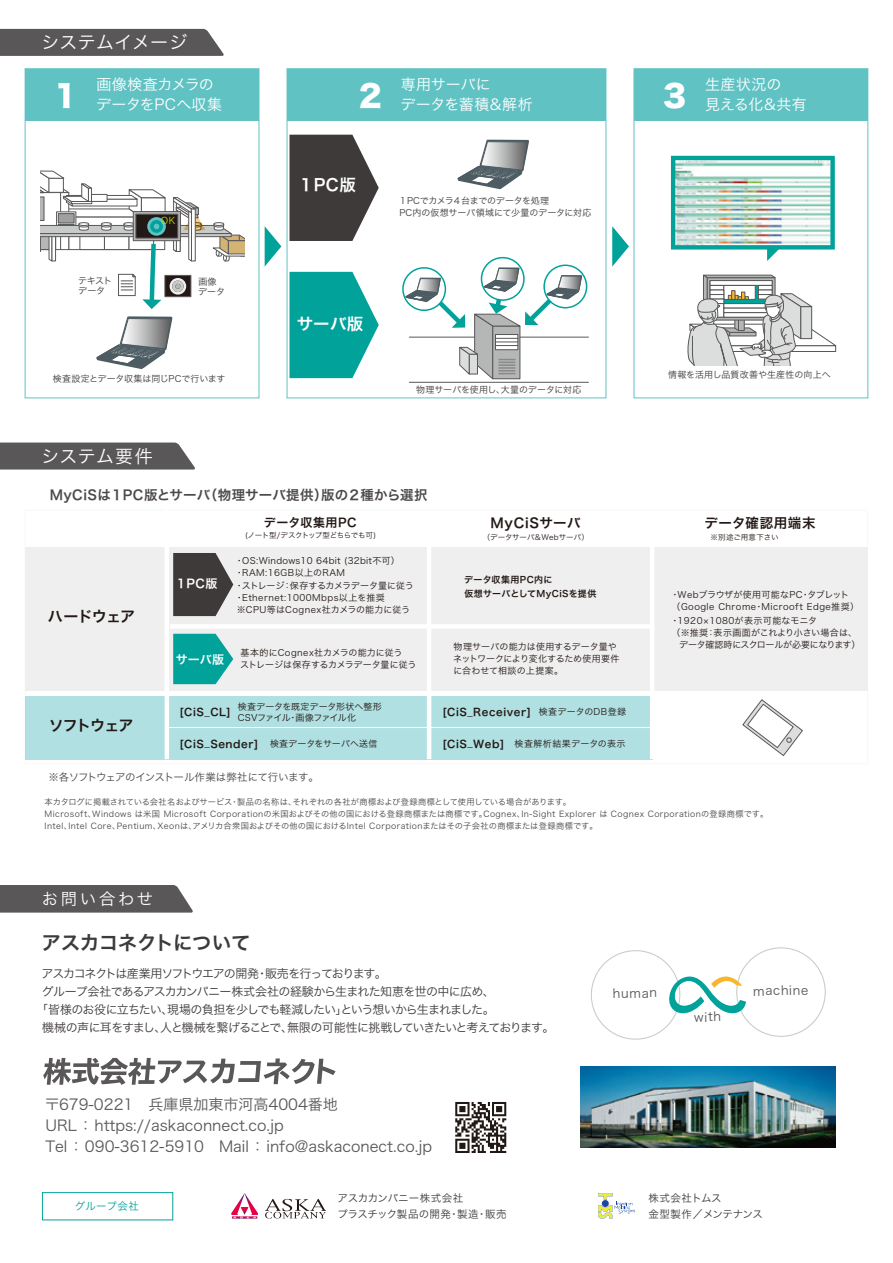
<style>
.page{position:relative;width:893px;height:1263px;background:#fff}
.page>*{position:absolute;margin:0;border:0;box-sizing:border-box;transform-origin:0 0}
.t1{font:19.5px "Hira Kaku Pro W6";letter-spacing:-.015em;color:#3e3a39}
.t2{font:18px "Hira Kaku Pro W3";letter-spacing:.015em;color:#fff}
.t3{font:16.5px "Hira Kaku Pro W6";letter-spacing:.02em;color:#fff}
.t4{font:16.35px "Hira Kaku Pro W3";letter-spacing:.17em;color:#fff}
.t5{font:15px/21px "Hira Kaku Pro W3";color:#595757}
.t6{font:15px/19.5px "Hira Kaku Pro W3";color:#fff}
.t7{font:15px "Hira Kaku Pro W6";letter-spacing:-.06em;color:#221815}
.t8{font:13.5px "Hira Kaku Pro W6";letter-spacing:.015em;color:#4c4948}
.t9{font:13.5px "Hira Kaku Pro W6";letter-spacing:.045em;color:#221815}
.t10{font:12.45px "Hira Kaku Pro W3";color:#595757}
.t11{font:12px "Hira Kaku Pro W3";letter-spacing:-.075em;color:#3e3a39}
.t12{font:12px "Hira Kaku Pro W3";letter-spacing:-.055em;color:#3e3a39}
.t13{font:12px "Hira Kaku Pro W3";letter-spacing:-.1em;color:#3e3a39}
.t14{font:12px "Hira Kaku Pro W6";letter-spacing:.045em;color:#221815}
.t15{font:12px "Hira Kaku Pro W6";letter-spacing:.02em;color:#fff}
.t16{font:10.5px/16.5px "Hira Kaku Pro W3";letter-spacing:-.025em;color:#3e3a39}
.t17{font:10.5px "Hira Kaku Pro W6";letter-spacing:.05em;color:#221815}
.t18{font:10.5px "Hira Kaku Pro W3";letter-spacing:-.05em;color:#4c4948}
.t19{font:10.5px "Hira Kaku Pro W3";letter-spacing:.025em;color:#00a29a}
.t20{font:9.3px "Hira Kaku Pro W3";color:#c4d700}
.t21{font:9px/12.1px "Hira Kaku Pro W3";letter-spacing:.02em;color:#221815}
.t22{font:9px/10.5px "Hira Kaku Pro W3";letter-spacing:-.005em;color:#3e3a39}
.t23{font:9px/10.5px "Hira Kaku Pro W3";color:#221815}
.t24{font:9px/12.1px "Hira Kaku Pro W3";letter-spacing:.05em;color:#221815}
.t25{font:9px/12.1px "Hira Kaku Pro W3";letter-spacing:-.005em;color:#221815}
.t26{font:9px/13.5px "Hira Kaku Pro W6";letter-spacing:.035em;color:#221815}
.t27{font:9px "Hira Kaku Pro W3";letter-spacing:-.035em;color:#221815}
.t28{font:9px "Hira Kaku Pro W3";letter-spacing:.015em;color:#3e3a39}
.t29{font:9px "Hira Kaku Pro W3";letter-spacing:.045em;color:#221815}
.t30{font:8.25px/12px "Hira Kaku Pro W3";letter-spacing:.05em;color:#4c4948}
.t31{font:7.5px "Hira Kaku Pro W3";letter-spacing:-.05em;color:#221815}
.t32{font:7.5px "Hira Kaku Pro W3";color:#221815}
.t33{font:7.5px "Hira Kaku Pro W3";letter-spacing:-.02em;color:#221815}
.s1{font-family:"Hira Kaku Pro W6";font-size:10.5px}
</style>
<div class="page">
<div style="left:25px;top:547px;width:843px;height:144px;background:#efefef"></div>
<div style="left:25px;top:696px;width:627px;height:63px;background:#b0e0e1"></div>
<hr style="left:427px;top:521px;width:4px;height:238px;background:#fff">
<hr style="left:165px;top:509px;width:4px;height:250px;background:#fff">
<hr style="left:650px;top:514px;width:4px;height:245px;background:#fff">
<svg style="left:0;top:442px;width:195px;height:27px;background:#636161"></svg>
<svg style="left:0;top:29px;width:224px;height:27px;background:#5f5e5e"></svg>
<svg style="left:173px;top:553px;width:60px;height:63px;background:#575453"></svg>
<svg style="left:173px;top:634px;width:60px;height:50px;background:#22ada6"></svg>
<svg style="left:231px;top:1193px;width:27px;height:25px"></svg>
<svg style="left:265px;top:1199px;width:61px;height:19px"></svg>
<div style="left:42px;top:1192px;width:131px;height:28px;border:1px solid #00a29a"></div>
<svg style="left:591px;top:947px;width:235px;height:93px"></svg>
<img style="left:580px;top:1066px;width:256px;height:82px">
<svg style="left:43px;top:1058px;width:293px;height:27px"></svg>
<div style="left:0;top:885px;width:193px;height:27px;background:#595757"></div>
<svg style="left:598px;top:1193px;width:37px;height:26px"></svg>
<svg style="left:455px;top:1102px;width:51px;height:51px"></svg>
<svg style="left:742px;top:699px;width:61px;height:57px"></svg>
<div style="left:170px;top:624px;width:482px;height:5px;background:#fff"></div>
<svg style="left:289px;top:135px;width:90px;height:106px;background:#5b5857"></svg>
<svg style="left:612px;top:226px;width:17px;height:41px"></svg>
<svg style="left:265px;top:226px;width:16px;height:40px"></svg>
<svg style="left:289px;top:272px;width:90px;height:106px;background:#27b0a9"></svg>
<svg style="left:671px;top:156px;width:164px;height:105px"></svg>
<svg style="left:97px;top:316px;width:75px;height:53px"></svg>
<svg style="left:458px;top:140px;width:71px;height:49px"></svg>
<div style="left:25px;top:69px;width:234px;height:52px;background:#61c2c3"></div>
<div style="left:287px;top:69px;width:319px;height:52px;background:#61c2c3"></div>
<svg style="left:687px;top:274px;width:150px;height:91px"></svg>
<svg style="left:40px;top:170px;width:205px;height:139px"></svg>
<div style="left:25px;top:68px;width:234px;height:330px;border:1px solid #61c2c3"></div>
<div style="left:287px;top:68px;width:319px;height:330px;border:1px solid #61c2c3"></div>
<div style="left:634px;top:69px;width:234px;height:52px;background:#61c2c3"></div>
<div style="left:634px;top:68px;width:234px;height:330px;border:1px solid #61c2c3"></div>
<hr style="left:409px;top:382px;width:179px;height:1px;background:#595757">
<hr style="left:409px;top:337px;width:179px;height:1px;background:#595757">
<div style="left:402px;top:267px;width:44px;height:44px;border:2px solid #00a29a;border-radius:50%"></div>
<div style="left:543px;top:265px;width:44px;height:43px;border:2px solid #00a29a;border-radius:50%"></div>
<svg style="left:406px;top:264px;width:176px;height:116px"></svg>
<div style="left:481px;top:257px;width:44px;height:44px;border:2px solid #00a29a;border-radius:50%"></div>
<hr style="left:165px;top:727px;width:487px;height:1px;background:#fff">
<h2 class="t2" style="left:41px;top:27px;width:147px">システムイメージ</h2>
<h3 class="t6" style="left:51px;top:74px;width:173px;text-indent:46px">画像検査カメラの<br><sup>１</sup> データをPCへ収集</h3>
<h3 class="t6" style="left:355px;top:74px;width:179px;text-align:center">専用サーバに<br><sup>２</sup> データを蓄積&amp;解析</h3>
<p class="t20" style="left:161px;top:212px;width:16px">OK</p>
<p class="t22" style="left:78px;top:275px;width:35px">テキストデータ</p>
<p class="t22" style="left:198px;top:276px;width:29px">画像データ</p>
<h3 class="t3" style="left:298px;top:170px;width:60px">１PC版</h3>
<p class="t22" style="left:398px;top:194px;width:195px;line-height:12.1px">１PCでカメラ４台までのデータを処理<br>PC内の仮想サーバ領域にて少量のデータに対応</p>
<h3 class="t3" style="left:297px;top:309px;width:68px">サーバ版</h3>
<h3 class="t6" style="left:660px;top:74px;width:149px;text-indent:46px">生産状況の<br><sup>３</sup> 見える化&amp;共有</h3>
<p class="t22" style="left:53px;top:372px;width:174px">検査設定とデータ収集は同じPCで行います</p>
<p class="t28" style="left:668px;top:367px;width:164px">情報を活用し品質改善や生産性の向上へ</p>
<p class="t22" style="left:416px;top:383px;width:167px">物理サーバを使用し、大量のデータに対応</p>
<h2 class="t2" style="left:41px;top:440px;width:113px">システム要件</h2>
<h3 class="t8" style="left:50px;top:483px;width:379px">MyCiSは１PC版とサーバ（物理サーバ提供）版の２種から選択</h3>
<h3 class="t7" style="left:48px;top:603px;width:89px">ハードウェア</h3>
<h3 class="t15" style="left:175px;top:573px;width:44px">１PC版</h3>
<h3 class="t15" style="left:176px;top:649px;width:50px">サーバ版</h3>
<h3 class="t14" style="left:264px;top:512px;width:94px">データ収集用PC</h3>
<p class="t31" style="left:245px;top:529px;width:132px">(ノート型/デスクトップ型どちらでも可)</p>
<p class="t21" style="left:235px;top:554px;width:181px">・OS:Windows10 64bit (32bit不可）・RAM:16GB以上のRAM<br>・ストレージ：保存するカメラデータ量に従う・Ethernet:1000Mbps以上を推奨※CPU等はCognex社カメラの能力に従う</p>
<p class="t23" style="left:240px;top:646px;width:178px;line-height:12.1px">基本的にCognex社カメラの能力に従う<br>ストレージは保存するカメラデータ量に従う</p>
<h3 class="t9" style="left:490px;top:511px;width:92px">MyCiSサーバ</h3>
<p class="t32" style="left:483px;top:530px;width:108px">（データサーバ＆Webサーバ）</p>
<p class="t26" style="left:464px;top:573px;width:134px">データ収集用PC内に<br>仮想サーバとしてMyCiSを提供</p>
<h3 class="t9" style="left:704px;top:511px;width:113px">データ確認用端末</h3>
<p class="t33" style="left:711px;top:530px;width:101px">※別途ご用意下さい　　　　</p>
<p class="t24" style="left:670px;top:588px;width:190px">・Webブラウザが使用可能なPC・タブレット（Google Chrome・Microoft Edge推奨）</p>
<p class="t21" style="left:670px;top:614px;width:188px">・1920×1080が表示可能なモニタ<br>（※推奨：表示画面がこれより小さい場合は、</p>
<p class="t21" style="left:454px;top:640px;width:165px">物理サーバの能力は使用するデータ量や</p>
<p class="t27" style="left:679px;top:637px;width:183px">データ確認時にスクロールが必要になります）</p>
<p class="t25" style="left:453px;top:652px;width:168px">ネットワークにより変化するため使用要件に合わせて相談の上提案。</p>
<h3 class="t7" style="left:49px;top:712px;width:86px">ソフトウェア</h3>
<p class="t23" style="left:238px;top:701px;width:145px">検査データを既定データ形状へ整形<br>CSVファイル・画像ファイル化</p>
<p class="t17" style="left:180px;top:703px;width:53px">[CiS_CL]</p>
<p class="t17" style="left:442px;top:703px;width:90px">[CiS_Receiver]</p>
<p class="t23" style="left:270px;top:738px;width:109px">検査データをサーバへ送信</p>
<p class="t29" style="left:539px;top:704px;width:89px">検査データのDB登録</p>
<p class="t24" style="left:442px;top:737px;width:185px"><span class="s1">[CiS_Web]</span> 検査解析結果データの表示</p>
<p class="t17" style="left:180px;top:734px;width:80px">[CiS_Sender]</p>
<p class="t18" style="left:48px;top:768px;width:272px">※各ソフトウェアのインストール作業は弊社にて行います。</p>
<p class="t30" style="left:45px;top:795px;width:725px">本カタログに掲載されている会社名およびサービス・製品の名称は、それぞれの各社が商標および登録商標として使用している場合があります。<br>Microsoft、Windows は米国 Microsoft Corporationの米国およびその他の国における登録商標または商標です。Cognex、In-Sight Explorer は Cognex Corporationの登録商標です。<br>Intel、Intel Core、Pentium、Xeonは、アメリカ合衆国およびその他の国におけるIntel Corporationまたはその子会社の商標または登録商標です。</p>
<h3 class="t4" style="left:42px;top:884px;width:113px">お問い合わせ</h3>
<h1 class="t1" style="left:41px;top:925px;width:211px">アスカコネクトについて</h1>
<h3 class="t13" style="left:42px;top:962px;width:347px">アスカコネクトは産業用ソフトウエアの開発・販売を行っております。</h3>
<h3 class="t12" style="left:42px;top:980px;width:455px">グループ会社であるアスカカンパニー株式会社の経験から生まれた知恵を世の中に広め、</h3>
<h3 class="t11" style="left:36px;top:998px;width:460px">「皆様のお役に立ちたい、現場の負担を少しでも軽減したい」という想いから生まれました。</h3>
<h3 class="t11" style="left:42px;top:1016px;width:514px">機械の声に耳をすまし、人と機械を繋げることで、無限の可能性に挑戦していきたいと考えております。</h3>
<h3 class="t5" style="left:45px;top:1092px;width:389px">〒679-0221　兵庫県加東市河高4004番地<br>URL ： https://askaconnect.co.jp<br>Tel ： 090-3612-5910　Mail ： info@askaconect.co.jp</h3>
<h3 class="t10" style="left:613px;top:982px;width:46px;rotate:-1deg">human</h3>
<h3 class="t10" style="left:753px;top:980px;width:57px;rotate:-1deg">machine</h3>
<h3 class="t10" style="left:694px;top:1006px;width:28px;rotate:-1deg">with</h3>
<p class="t19" style="left:75px;top:1197px;width:66px">グループ会社</p>
<p class="t16" style="left:648px;top:1189px;width:116px">株式会社トムス<br>金型製作／メンテナンス</p>
<p class="t16" style="left:337px;top:1189px;width:171px">アスカカンパニー株式会社<br>プラスチック製品の開発・製造・販売</p>
</div>
